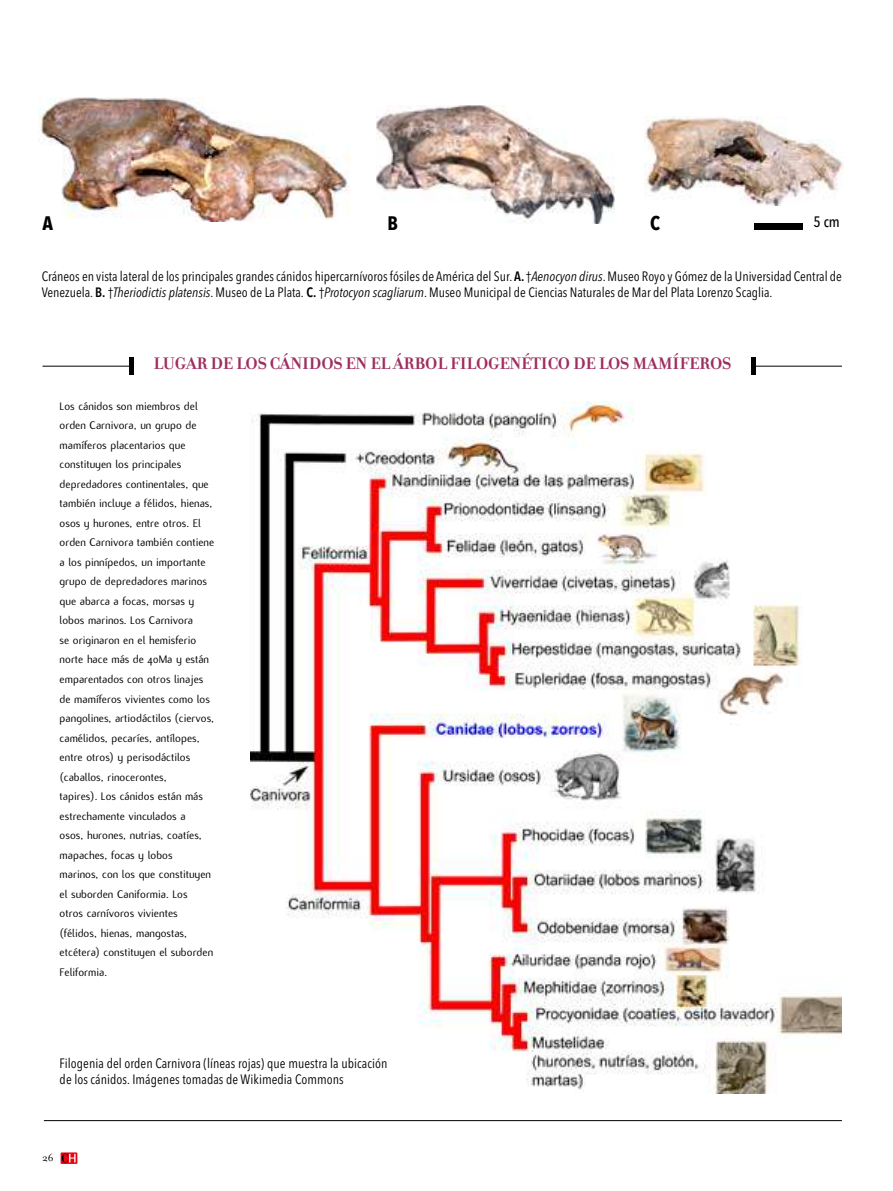
<style>
.page{position:relative;width:893px;height:1191px;background:#fff}
.page>*{position:absolute;margin:0;border:0;box-sizing:border-box;transform-origin:0 0}
.t1{font:700 19.5px "Avenir Next Condensed";color:#000}
.t2{font:700 18px "Filosofia";letter-spacing:-.01em;color:#9e2e60}
.t3{font:500 condensed 15px "Avenir Next LT Pro";color:#000}
.t4{font:condensed 13.5px/16.5px "Avenir Next LT Pro";color:#000}
.t5{font:12px/19.5px "Flux";color:#000}
.t6{font:11.25px "Filosofia";color:#000}
.s1{font-weight:600}
.s2{font-style:italic}
</style>
<div class="page">
<hr style="left:44px;top:1120px;width:798px;height:1px;background:#000">
<div style="left:129px;top:357px;width:5px;height:17px;background:#000"></div>
<hr style="left:43px;top:366px;width:89px;height:1px;background:#000">
<hr style="left:753px;top:366px;width:89px;height:1px;background:#000">
<hr style="left:751px;top:357px;width:4px;height:17px;background:#000">
<img style="left:250px;top:401px;width:592px;height:692px">
<img style="left:39px;top:98px;width:311px;height:123px">
<img style="left:376px;top:105px;width:238px;height:119px">
<img style="left:644px;top:116px;width:199px;height:89px">
<div style="left:754px;top:223px;width:48px;height:6px;background:#000"></div>
<svg style="left:61px;top:1152px;width:16px;height:12px"></svg>
<svg style="left:62px;top:1153px;width:14px;height:9px"></svg>
<h1 class="t1" style="left:43px;top:212px;width:12px">A</h1>
<h1 class="t1" style="left:387px;top:212px;width:12px">B</h1>
<h1 class="t1" style="left:650px;top:212px;width:11px">C</h1>
<p class="t3" style="left:813px;top:213px;width:28px">5 cm</p>
<p class="t4" style="left:42px;top:268px;width:802px">Cráneos en vista lateral de los principales grandes cánidos hipercarnívoros fósiles de América del Sur. <span class="s1">A.</span> †<span class="s2">Aenocyon dirus</span>. Museo Royo y Gómez de la Universidad Central de<br>Venezuela. <span class="s1">B.</span> †<span class="s2">Theriodictis platensis</span>. Museo de La Plata. <span class="s1">C.</span> †<span class="s2">Protocyon scagliarum</span>. Museo Municipal de Ciencias Naturales de Mar del Plata Lorenzo Scaglia.</p>
<h2 class="t2" style="left:153px;top:353px;width:579px">LUGAR DE LOS CÁNIDOS EN EL ÁRBOL FILOGENÉTICO DE LOS MAMÍFEROS</h2>
<p class="t5" style="left:60px;top:396px;width:156px">Los cánidos son miembros del orden Carnivora, un grupo de mamíferos placentarios que constituyen los principales depredadores continentales, que también incluye a félidos, hienas, osos y hurones, entre otros. El orden Carnivora también contiene a los pinnípedos, un importante grupo de depredadores marinos que abarca a focas, morsas y lobos marinos. Los Carnivora<br>se originaron en el hemisferio norte hace más de 40Ma y están emparentados con otros linajes de mamíferos vivientes como los pangolines, artiodáctilos (ciervos, camélidos, pecaríes, antílopes, entre otros) y perisodáctilos (caballos, rinocerontes,<br>tapires). Los cánidos están más estrechamente vinculados a<br>osos, hurones, nutrias, coatíes, mapaches, focas y lobos marinos, con los que constituyen el suborden Caniformia. Los<br>otros carnívoros vivientes (félidos, hienas, mangostas, etcétera) constituyen el suborden<br>Feliformia.</p>
<p class="t4" style="left:60px;top:1054px;width:329px">Filogenia del orden Carnivora (líneas rojas) que muestra la ubicación de los cánidos. Imágenes tomadas de Wikimedia Commons</p>
<p class="t6" style="left:43px;top:1151px;width:13px">26</p>
</div>
